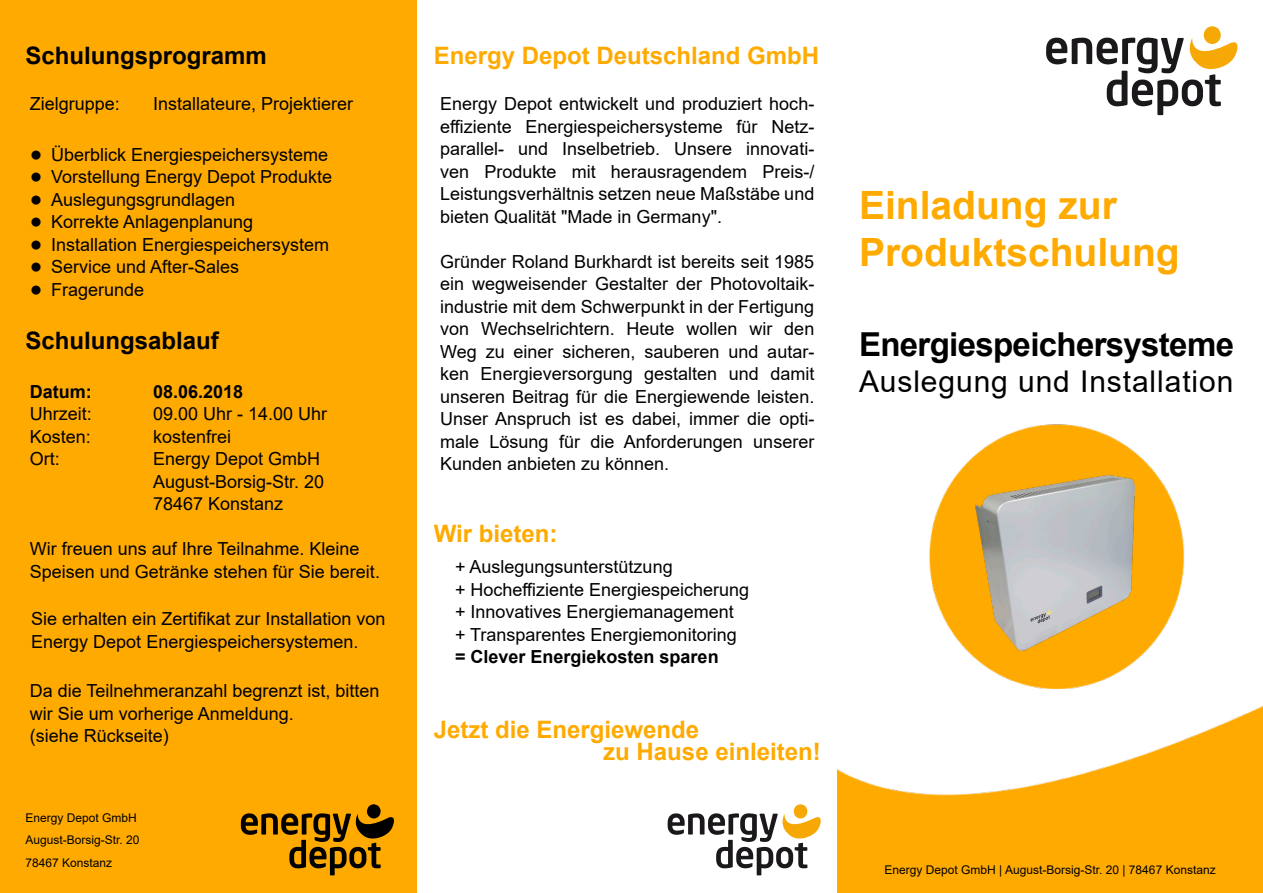
<style>
.page{position:relative;width:1263px;height:893px;background:#fff}
.page>*{position:absolute;margin:0;border:0;box-sizing:border-box;transform-origin:0 0}
.t1{font:700 39px/46.8px "Arial";color:#fa0}
.t2{font:700 33px "Arial";letter-spacing:-.02em;color:#000}
.t3{font:30px "Arial";letter-spacing:.03em;color:#000}
.t4{font:700 24px/22.5px "Arial";color:#fa0}
.t5{font:700 24px "Arial";color:#000}
.t6{font:18px/22.5px "Arial";color:#000}
.t7{font:700 18px "Arial";color:#000}
.t8{font:12px/22.5px "Arial";color:#000}
.s1{font-size:21px}
</style>
<div class="page">
<div style="left:0;top:0;width:417px;height:893px;background:#fa0"></div>
<img style="left:838px;top:424px;width:425px;height:469px">
<svg style="left:1046px;top:26px;width:191px;height:89px"></svg>
<img style="left:972px;top:472px;width:171px;height:179px">
<svg style="left:241px;top:804px;width:153px;height:71px"></svg>
<svg style="left:668px;top:804px;width:153px;height:71px"></svg>
<h3 class="t5" style="left:26px;top:39px;width:243px">Schulungsprogramm</h3>
<p class="t6" style="left:30px;top:92px;width:92px">Zielgruppe:</p>
<p class="t6" style="left:153px;top:92px;width:202px">Installateure, Projektierer</p>
<p class="t6" style="left:30px;top:143px;width:300px"><span class="s1">●</span> Überblick Energiespeichersysteme</p>
<p class="t6" style="left:30px;top:165px;width:304px"><span class="s1">●</span> Vorstellung Energy Depot Produkte</p>
<p class="t6" style="left:30px;top:188px;width:207px"><span class="s1">●</span> Auslegungsgrundlagen</p>
<p class="t6" style="left:30px;top:210px;width:225px"><span class="s1">●</span> Korrekte Anlagenplanung</p>
<p class="t6" style="left:30px;top:233px;width:301px"><span class="s1">●</span> Installation Energiespeichersystem</p>
<p class="t6" style="left:30px;top:255px;width:211px"><span class="s1">●</span> Service und After-Sales</p>
<p class="t6" style="left:30px;top:278px;width:116px"><span class="s1">●</span> Fragerunde</p>
<h3 class="t5" style="left:26px;top:324px;width:195px">Schulungsablauf</h3>
<p class="t7" style="left:30px;top:379px;width:63px">Datum:</p>
<p class="t7" style="left:153px;top:379px;width:92px">08.06.2018</p>
<p class="t6" style="left:30px;top:402px;width:64px">Uhrzeit:</p>
<p class="t6" style="left:153px;top:402px;width:176px">09.00 Uhr - 14.00 Uhr</p>
<p class="t6" style="left:30px;top:425px;width:63px">Kosten:</p>
<p class="t6" style="left:153px;top:425px;width:80px">kostenfrei</p>
<p class="t6" style="left:30px;top:447px;width:32px">Ort:</p>
<p class="t6" style="left:153px;top:447px;width:173px">Energy Depot GmbH<br>August-Borsig-Str. 20<br>78467 Konstanz</p>
<p class="t6" style="left:30px;top:537px;width:352px">Wir freuen uns auf Ihre Teilnahme. Kleine<br>Speisen und Getränke stehen für Sie bereit.</p>
<p class="t6" style="left:31px;top:608px;width:356px">Sie erhalten ein Zertifikat zur Installation von<br>Energy Depot Energiespeichersystemen.</p>
<p class="t6" style="left:30px;top:680px;width:351px">Da die Teilnehmeranzahl begrenzt ist, bitten wir Sie um vorherige Anmeldung.<br>(siehe Rückseite)</p>
<p class="t8" style="left:26px;top:806px;width:116px">Energy Depot GmbH<br>August-Borsig-Str. 20<br>78467 Konstanz</p>
<h3 class="t4" style="left:434px;top:45px;width:387px">Energy Depot Deutschland GmbH</h3>
<p class="t6" style="left:440px;top:92px;width:376px;text-align:justify">Energy Depot entwickelt und produziert hoch&shy;effiziente Energiespeichersysteme für Netz&shy;parallel- und Inselbetrieb. Unsere innovati&shy;ven Produkte mit herausragendem Preis-/ Leistungsverhältnis setzen neue Maßstäbe und bieten Qualität "Made in Germany".</p>
<p class="t6" style="left:440px;top:250px;width:376px;text-align:justify">Gründer Roland Burkhardt ist bereits seit 1985 ein wegweisender Gestalter der Photovoltaik&shy;industrie mit dem Schwerpunkt in der Fertigung von Wechselrichtern. Heute wollen wir den Weg zu einer sicheren, sauberen und autar&shy;ken Energieversorgung gestalten und damit unseren Beitrag für die Energiewende leisten.<br>Unser Anspruch ist es dabei, immer die opti&shy;male Lösung für die Anforderungen unserer Kunden anbieten zu können.</p>
<h3 class="t4" style="left:434px;top:523px;width:125px">Wir bieten:</h3>
<p class="t6" style="left:455px;top:555px;width:296px">+ Auslegungsunterstützung<br>+ Hocheffiziente Energiespeicherung + Innovatives Energiemanagement<br>+ Transparentes Energiemonitoring</p>
<p class="t7" style="left:455px;top:644px;width:265px">= Clever Energiekosten sparen</p>
<h3 class="t4" style="left:603px;top:718px;width:219px;text-indent:-170px">Jetzt die Energiewende<br>zu Hause einleiten!</h3>
<h1 class="t1" style="left:859px;top:183px;width:322px">Einladung zur<br>Produktschulung</h1>
<h2 class="t2" style="left:859px;top:321px;width:376px">Energiespeichersysteme</h2>
<h3 class="t3" style="left:859px;top:360px;width:376px">Auslegung und Installation</h3>
<p class="t8" style="left:884px;top:858px;width:333px">Energy Depot GmbH | August-Borsig-Str. 20 | 78467 Konstanz</p>
</div>
